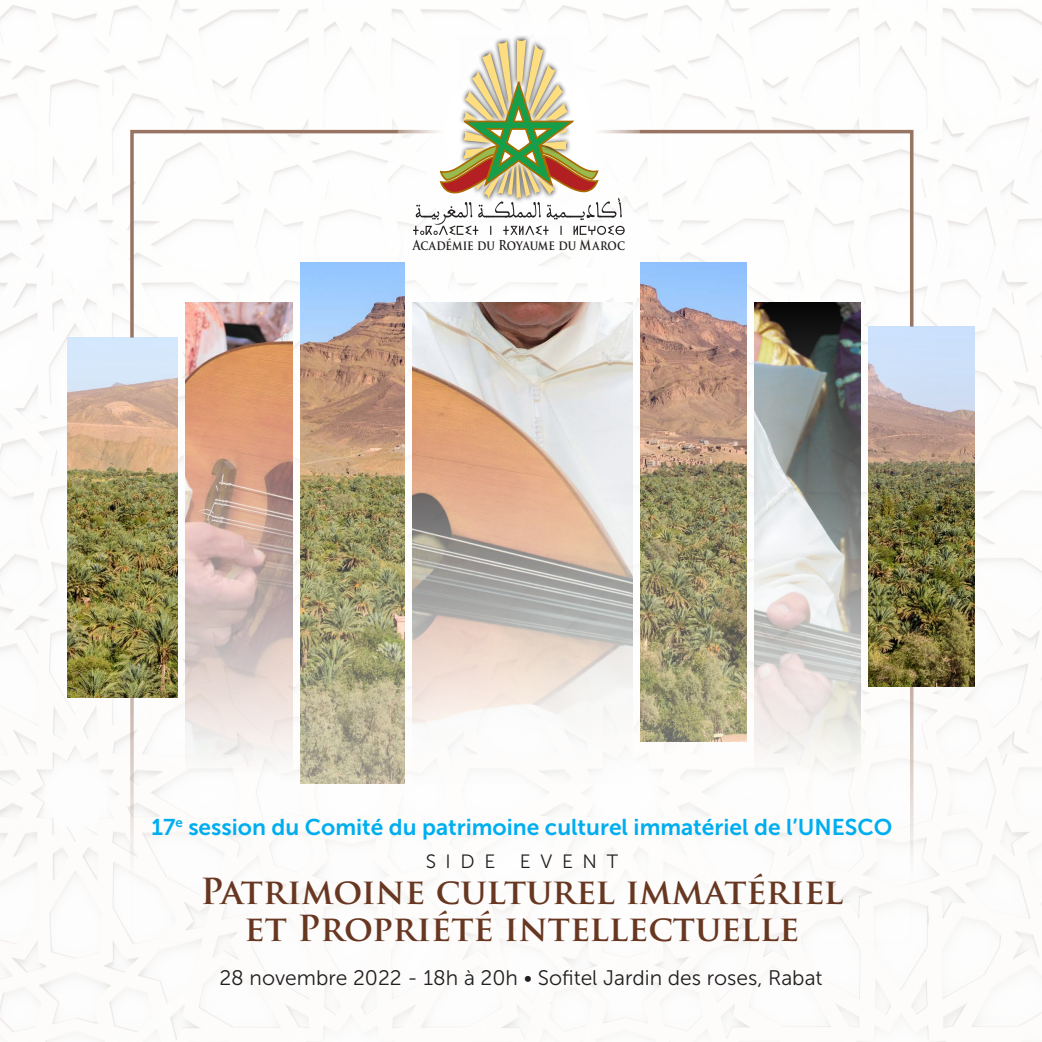
<style>
.page{position:relative;width:1042px;height:1042px;background:#fff}
.page>*{position:absolute;margin:0;border:0;box-sizing:border-box;transform-origin:0 0}
.t1{font:700 35px/36.8px "Trajan Pro";color:#683721;text-align:center}
.t2{font:22.75px "Museo Sans 700";color:#00aeef}
.t3{font:21px "Museo Sans 300";color:#231f20}
.t4{font:19.25px "Museo Sans 300";letter-spacing:.5em;color:#231f20}
.t5{font:700 13.3px "Trajan Pro";color:#231f20;scale:.85 1}
</style>
<div class="page">
<img style="left:0;top:0;width:1042px;height:1042px">
<img style="left:67px;top:338px;width:111px;height:359px">
<img style="left:186px;top:302px;width:106px;height:469px">
<img style="left:300px;top:262px;width:105px;height:521px">
<img style="left:413px;top:302px;width:219px;height:481px">
<img style="left:640px;top:262px;width:106px;height:480px">
<img style="left:754px;top:302px;width:106px;height:469px">
<img style="left:868px;top:327px;width:106px;height:359px">
<div style="left:398px;top:15px;width:242px;height:235px;background:#fff;border-radius:50%"></div>
<svg style="left:413px;top:39px;width:212px;height:196px"></svg>
<p class="t5" style="left:413px;top:237px;width:251px">Académie du Royaume du Maroc</p>
<p class="t2" style="left:151px;top:814px;width:742px">17<sup>e</sup> session du Comité du patrimoine culturel immatériel de l’UNESCO</p>
<p class="t4" style="left:426px;top:850px;width:71px">SIDE</p>
<p class="t4" style="left:520px;top:850px;width:100px">EVENT</p>
<h1 class="t1" style="left:201px;top:873px;width:644px">Patrimoine culturel immatériel et Propriété intellectuelle</h1>
<p class="t3" style="left:219px;top:966px;width:605px">28 novembre 2022 - 18h à 20h • Sofitel Jardin des roses, Rabat</p>
</div>
